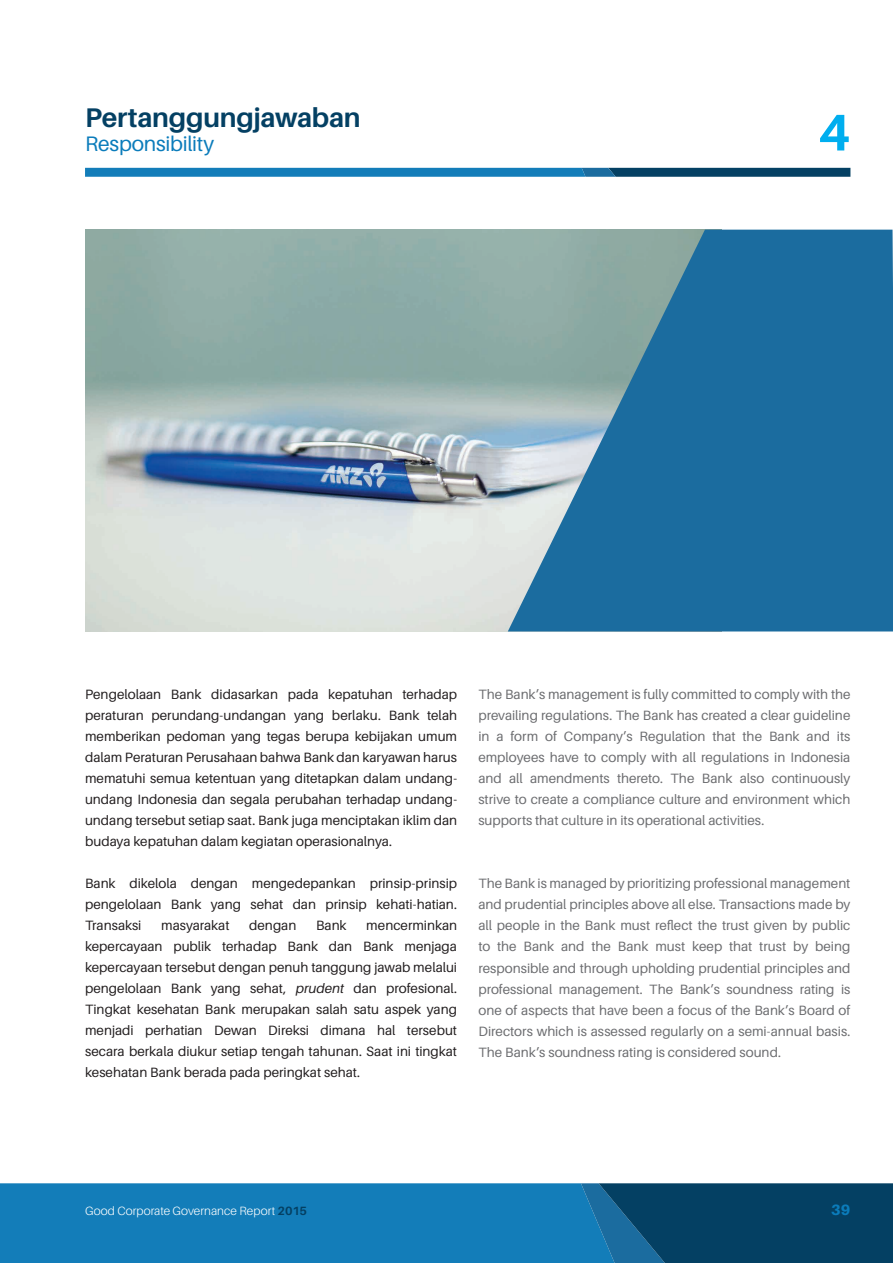
<style>
.page{position:relative;width:893px;height:1263px;background:#fff}
.page>*{position:absolute;margin:0;border:0;box-sizing:border-box;transform-origin:0 0}
.t1{font:700 51.6px "Aileron";color:#00aeef}
.t2{font:700 27px "Aileron";letter-spacing:-.005em;color:#044063}
.t3{font:21px "Aileron";letter-spacing:-.01em;color:#0b7cbb}
.t4{font:800 15px "Aileron";color:#0b7cbb}
.t5{font:13.5px/21px "Aileron";letter-spacing:-.005em;color:#231f20;text-align:justify}
.t6{font:13.5px/21px "Aileron";color:#6c6d70;text-align:justify}
.t7{font:300 12px "Aileron";letter-spacing:.01em;color:#fff}
.s1{font-style:italic}
.s2{font-weight:700;color:#044063}
</style>
<div class="page">
<div style="left:0;top:1183px;width:581px;height:80px;background:#137db9"></div>
<svg style="left:581px;top:1183px;width:312px;height:80px;background:#08496f"></svg>
<img style="left:85px;top:230px;width:423px;height:401px">
<svg style="left:85px;top:168px;width:765px;height:9px;background:#156d9f"></svg>
<svg style="left:508px;top:230px;width:385px;height:401px;background:#3d7fa4"></svg>
<h2 class="t2" style="left:85px;top:103px;width:277px">Pertanggungjawaban</h2>
<h3 class="t3" style="left:85px;top:132px;width:131px">Responsibility</h3>
<h1 class="t1" style="left:818px;top:104px;width:34px">4</h1>
<p class="t5" style="left:85px;top:684px;width:374px">Pengelolaan Bank didasarkan pada kepatuhan terhadap peraturan perundang-undangan yang berlaku. Bank telah memberikan pedoman yang tegas berupa kebijakan umum dalam Peraturan Perusahaan bahwa Bank dan karyawan harus mematuhi semua ketentuan yang ditetapkan dalam undang&shy;undang Indonesia dan segala perubahan terhadap undang&shy;undang tersebut setiap saat. Bank juga menciptakan iklim dan budaya kepatuhan dalam kegiatan operasionalnya.</p>
<p class="t5" style="left:85px;top:873px;width:374px">Bank dikelola dengan mengedepankan prinsip-prinsip pengelolaan Bank yang sehat dan prinsip kehati-hatian.<br>Transaksi</p>
<p class="t5" style="left:85px;top:915px;width:374px;text-indent:281px">mencerminkan kepercayaan publik terhadap Bank dan Bank menjaga kepercayaan tersebut dengan penuh tanggung jawab melalui pengelolaan Bank yang sehat, <span class="s1">prudent</span> dan profesional.<br>Tingkat kesehatan Bank merupakan salah satu aspek yang menjadi perhatian Dewan Direksi dimana hal tersebut secara berkala diukur setiap tengah tahunan. Saat ini tingkat kesehatan Bank berada pada peringkat sehat.</p>
<p class="t5" style="left:161px;top:915px;width:70px">masyarakat</p>
<p class="t5" style="left:249px;top:915px;width:49px">dengan</p>
<p class="t5" style="left:316px;top:915px;width:32px">Bank</p>
<p class="t6" style="left:478px;top:684px;width:374px">The Bank’s management is fully committed to comply with the prevailing regulations. The Bank has created a clear guideline in a form of Company’s Regulation that the Bank and its employees have to comply with all regulations in Indonesia and all amendments thereto. The Bank also continuously strive to create a compliance culture and environment which supports that culture in its operational activities.</p>
<p class="t6" style="left:478px;top:873px;width:374px">The Bank is managed by prioritizing professional management and prudential principles above all else. Transactions made by all people in the Bank must reflect the trust given by public to the Bank and the Bank must keep that trust by being responsible and through upholding prudential principles and professional management. The Bank’s soundness rating is one of aspects that have been a focus of the Bank’s Board of Directors which is assessed regularly on a semi-annual basis.<br>The Bank’s soundness rating is considered sound.</p>
<p class="t7" style="left:85px;top:1204px;width:223px">Good Corporate Governance Report <span class="s2">2015</span></p>
<p class="t4" style="left:831px;top:1201px;width:21px">39</p>
</div>
